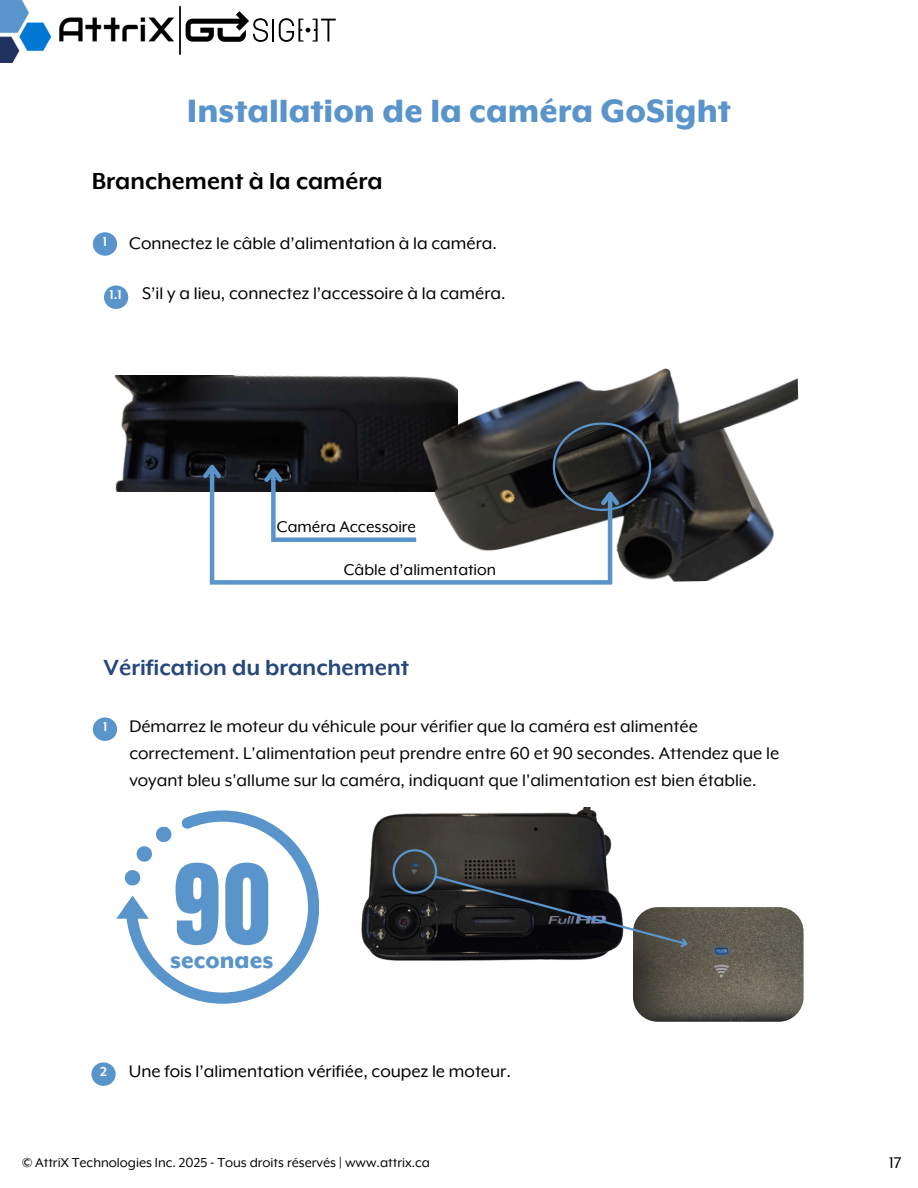
<style>
.page{position:relative;width:918px;height:1188px;background:#fff}
.page>*{position:absolute;margin:0;border:0;box-sizing:border-box;transform-origin:0 0}
.t1{font:94.2px "Anton";color:#5994ca}
.t2{font:800 37.5px "Mr Eaves XL Mod OT";color:#5994ca}
.t3{font:700 27px "Mr Eaves XL Mod OT";color:#000}
.t4{font:800 25.95px "Mr Eaves XL Mod OT";color:#5994ca}
.t5{font:700 25.5px "Mr Eaves XL Mod OT";color:#25477b}
.t6{font:19.5px/27px "Mr Eaves XL Mod OT";color:#040606}
.t7{font:19.5px "Mr Eaves XL Mod OT";color:#000}
.t8{font:18px "Mr Eaves XL Mod OT";color:#000}
.t9{font:15px "Mr Eaves XL Mod OT";color:#040606}
.t10{font:700 15px "Mr Eaves XL Mod OT";color:#fff}
</style>
<div class="page">
<img style="left:0;top:0;width:181px;height:62px">
<svg style="left:186px;top:11px;width:82px;height:31px"></svg>
<hr style="left:272px;top:19px;width:2px;height:23px;background:#000">
<svg style="left:279px;top:18px;width:57px;height:24px"></svg>
<div style="left:93px;top:717px;width:24px;height:24px;background:#5994ca;border-radius:50%"></div>
<svg style="left:116px;top:811px;width:203px;height:193px"></svg>
<div style="left:163px;top:845px;width:116px;height:110px;background:#fff"></div>
<img style="left:361px;top:808px;width:249px;height:153px">
<img style="left:633px;top:907px;width:171px;height:115px;border-radius:25px">
<img style="left:708px;top:943px;width:26px;height:16px">
<svg style="left:393px;top:836px;width:299px;height:115px"></svg>
<div style="left:91px;top:1062px;width:25px;height:24px;background:#5994ca;border-radius:50%"></div>
<div style="left:93px;top:232px;width:24px;height:24px;background:#5994ca;border-radius:50%"></div>
<div style="left:104px;top:286px;width:24px;height:23px;background:#5994ca;border-radius:50%"></div>
<img style="left:116px;top:376px;width:304px;height:116px">
<img style="left:420px;top:368px;width:379px;height:216px">
<hr style="left:210px;top:467px;width:4px;height:115px;background:#5994ca">
<svg style="left:199px;top:459px;width:26px;height:23px"></svg>
<div style="left:271px;top:471px;width:5px;height:71px;background:#5994ca"></div>
<svg style="left:260px;top:463px;width:26px;height:23px"></svg>
<div style="left:273px;top:537px;width:143px;height:5px;background:#5994ca"></div>
<hr style="left:608px;top:494px;width:4px;height:90px;background:#5994ca">
<svg style="left:553px;top:422px;width:98px;height:89px;background:#262b2f"></svg>
<div style="left:210px;top:580px;width:402px;height:5px;background:#5994ca"></div>
<p class="t2" style="left:187px;top:94px;width:546px">Installation de la caméra GoSight</p>
<p class="t3" style="left:92px;top:169px;width:292px">Branchement à la caméra</p>
<p class="t10" style="left:103px;top:235px;width:6px">1</p>
<p class="t7" style="left:129px;top:234px;width:369px">Connectez le câble d’alimentation à la caméra.</p>
<h3 class="t10" style="left:109px;top:288px;width:14px">1.1</h3>
<p class="t7" style="left:142px;top:285px;width:365px">S’il y a lieu, connectez l’accessoire à la caméra.</p>
<h3 class="t8" style="left:277px;top:519px;width:141px">Caméra Accessoire</h3>
<p class="t8" style="left:344px;top:561px;width:154px">Câble d’alimentation</p>
<h3 class="t5" style="left:104px;top:656px;width:307px">Vérification du branchement</h3>
<p class="t10" style="left:103px;top:720px;width:6px">1</p>
<p class="t6" style="left:129px;top:714px;width:652px">Démarrez le moteur du véhicule pour vérifier que la caméra est alimentée correctement. L'alimentation peut prendre entre 60 et 90 secondes. Attendez que le voyant bleu s'allume sur la caméra, indiquant que l'alimentation est bien établie.</p>
<h2 class="t1" style="left:173px;top:837px;width:98px">90</h2>
<h1 class="t4" style="left:170px;top:949px;width:105px">secondes</h1>
<h3 class="t10" style="left:100px;top:1065px;width:8px">2</h3>
<p class="t7" style="left:129px;top:1063px;width:384px">Une fois l’alimentation vérifiée, coupez le moteur.</p>
<p class="t9" style="left:22px;top:1156px;width:409px">© AttriX Technologies Inc. 2025 - Tous droits réservés | www.attrix.ca</p>
<p class="t8" style="left:889px;top:1155px;width:14px">17</p>
</div>
